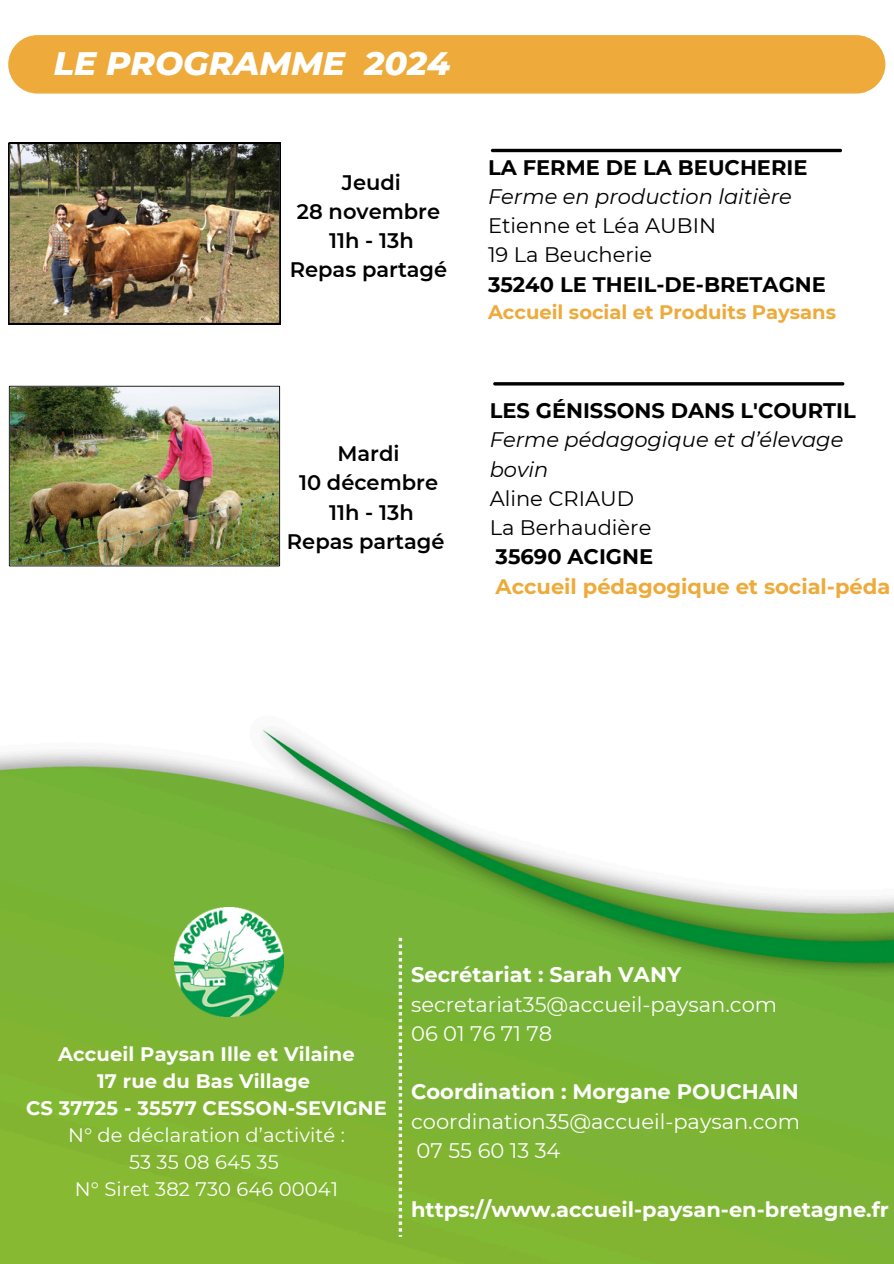
<style>
.page{position:relative;width:894px;height:1264px;background:#fff}
.page>*{position:absolute;margin:0;border:0;box-sizing:border-box;transform-origin:0 0}
.t1{font:italic 800 33.15px "Montserrat";color:#fff}
.t2{font:700 21px "Montserrat";color:#fff}
.t3{font:21px "Montserrat";color:#fff}
.t4{font:700 21px "Montserrat";color:#000}
.t5{font:600 21px/29.2px "Montserrat";color:#000;text-align:center}
.t6{font:italic 21px/29.2px "Montserrat";color:#000}
.t7{font:21px/29.2px "Montserrat";color:#000}
.t8{font:700 21px "Montserrat";color:#eeaa3a}
.t9{font:700 19.5px "Montserrat";letter-spacing:.005em;color:#fff}
.t10{font:19.5px "Montserrat";letter-spacing:.005em;color:#fff}
.t11{font:700 19.5px "Montserrat";color:#eeaa3a}
</style>
<div class="page">
<div style="left:8px;top:35px;width:877px;height:59px;background:#eeaa3a;border-radius:29px"></div>
<hr style="left:490px;top:149px;width:351px;height:3px;background:#000;border-radius:2px">
<img style="left:9px;top:385px;width:271px;height:181px">
<hr style="left:493px;top:382px;width:351px;height:3px;background:#000;border-radius:2px">
<img style="left:9px;top:143px;width:271px;height:181px">
<img style="left:0;top:729px;width:893px;height:534px">
<svg style="left:398px;top:937px;width:4px;height:299px"></svg>
<img style="left:174px;top:907px;width:109px;height:109px">
<p class="t1" style="left:54px;top:43px;width:398px">LE PROGRAMME 2024</p>
<p class="t5" style="left:290px;top:167px;width:159px">Jeudi<br>28 novembre<br>11h - 13h<br>Repas partagé</p>
<h2 class="t5" style="left:287px;top:439px;width:159px">Mardi<br>10 décembre<br>11h - 13h<br>Repas partagé</h2>
<p class="t4" style="left:488px;top:154px;width:321px">LA FERME DE LA BEUCHERIE</p>
<p class="t6" style="left:488px;top:182px;width:305px">Ferme en production laitière</p>
<p class="t7" style="left:488px;top:211px;width:229px">Etienne et Léa AUBIN</p>
<p class="t7" style="left:488px;top:240px;width:166px">19 La Beucherie</p>
<p class="t4" style="left:488px;top:271px;width:339px">35240 LE THEIL-DE-BRETAGNE</p>
<p class="t11" style="left:488px;top:300px;width:349px">Accueil social et Produits Paysans</p>
<p class="t4" style="left:489px;top:398px;width:367px">LES GÉNISSONS DANS L'COURTIL</p>
<p class="t6" style="left:489px;top:425px;width:355px">Ferme pédagogique et d’élevage bovin</p>
<p class="t7" style="left:489px;top:483px;width:163px">Aline CRIAUD<br>La Berhaudière</p>
<p class="t4" style="left:495px;top:544px;width:159px">35690 ACIGNE</p>
<p class="t8" style="left:495px;top:573px;width:396px">Accueil pédagogique et social-péda</p>
<p class="t9" style="left:58px;top:1041px;width:298px">Accueil Paysan Ille et Vilaine</p>
<p class="t9" style="left:97px;top:1068px;width:214px">17 rue du Bas Village</p>
<p class="t9" style="left:26px;top:1095px;width:362px">CS 37725 - 35577 CESSON-SEVIGNE</p>
<p class="t10" style="left:68px;top:1122px;width:278px">N° de déclaration d’activité :</p>
<p class="t10" style="left:129px;top:1149px;width:151px">53 35 08 645 35</p>
<p class="t10" style="left:75px;top:1176px;width:264px">N° Siret 382 730 646 00041</p>
<p class="t2" style="left:411px;top:962px;width:271px">Secrétariat : Sarah VANY</p>
<p class="t3" style="left:411px;top:991px;width:367px">secretariat35@accueil-paysan.com</p>
<p class="t3" style="left:411px;top:1020px;width:142px">06 01 76 71 78</p>
<p class="t2" style="left:411px;top:1079px;width:389px">Coordination : Morgane POUCHAIN</p>
<p class="t3" style="left:411px;top:1108px;width:390px">coordination35@accueil-paysan.com</p>
<p class="t3" style="left:416px;top:1137px;width:145px">07 55 60 13 34</p>
<p class="t2" style="left:411px;top:1196px;width:479px">https://www.accueil-paysan-en-bretagne.fr</p>
</div>
